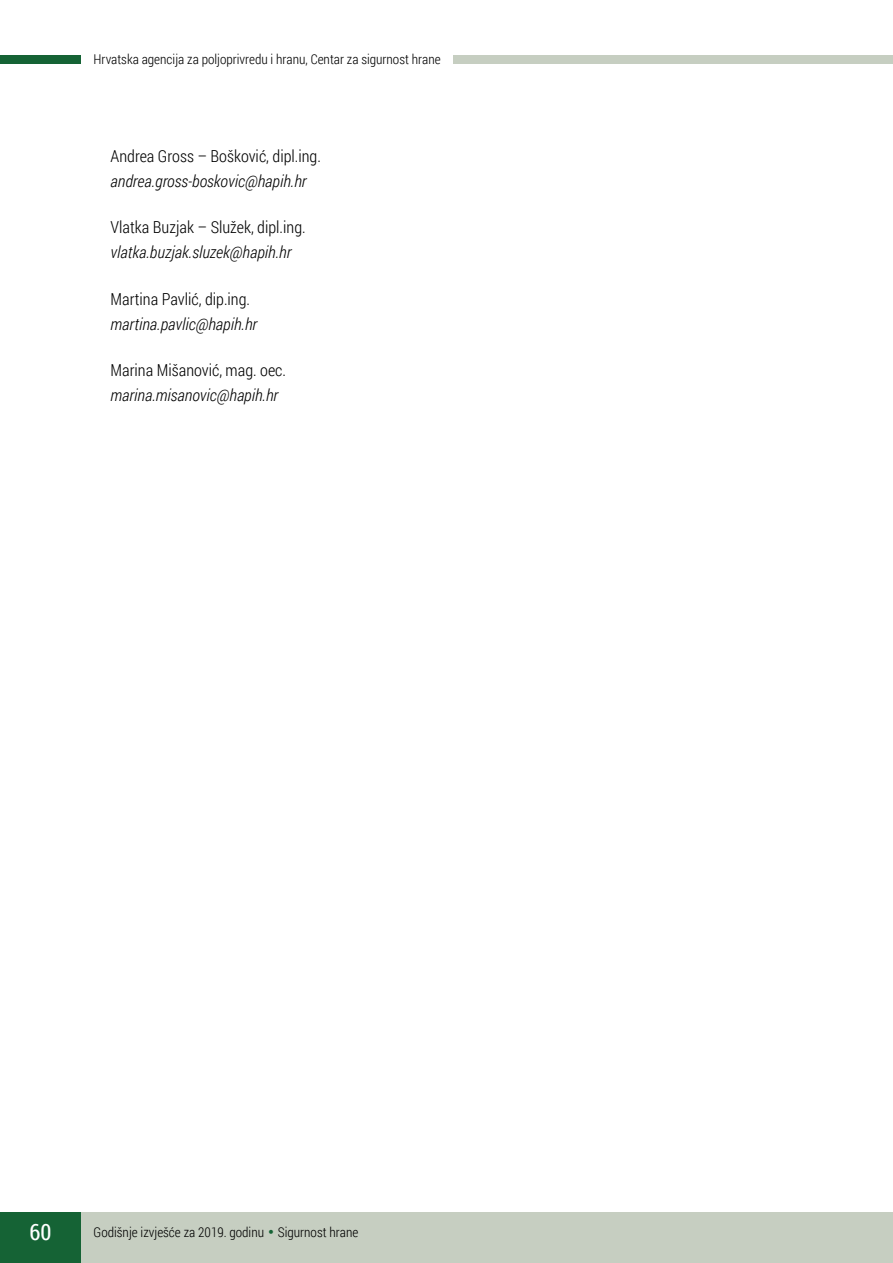
<style>
.page{position:relative;width:893px;height:1263px;background:#fff}
.page>*{position:absolute;margin:0;border:0;box-sizing:border-box;transform-origin:0 0}
.t1{font:22.5px "Roboto Condensed";color:#fff}
.t2{font:italic 300 16.5px "Roboto Condensed";color:#000}
.t3{font:300 16.5px "Roboto Condensed";color:#000}
.t4{font:300 13.5px "Roboto Condensed";color:#000}
.s1{font-family:"Wedding Text BT";font-weight:400;color:#156335}
</style>
<div class="page">
<div style="left:74px;top:1212px;width:819px;height:51px;background:#c6cec1"></div>
<div style="left:0;top:1212px;width:81px;height:51px;background:#156335"></div>
<div style="left:0;top:55px;width:81px;height:9px;background:#156335"></div>
<div style="left:454px;top:55px;width:439px;height:9px;background:#c6cec1"></div>
<p class="t4" style="left:94px;top:50px;width:349px">Hrvatska agencija za poljoprivredu i hranu, Centar za sigurnost hrane</p>
<p class="t3" style="left:111px;top:144px;width:212px">Andrea Gross – Bošković, dipl.ing.</p>
<p class="t2" style="left:111px;top:170px;width:198px">andrea.gross-boskovic@hapih.hr</p>
<p class="t3" style="left:111px;top:216px;width:197px">Vlatka Buzjak – Služek, dipl.ing.</p>
<p class="t2" style="left:111px;top:241px;width:182px">vlatka.buzjak.sluzek@hapih.hr</p>
<p class="t3" style="left:111px;top:287px;width:141px">Martina Pavlić, dip.ing.</p>
<p class="t2" style="left:111px;top:313px;width:148px">martina.pavlic@hapih.hr</p>
<p class="t3" style="left:111px;top:359px;width:177px">Marina Mišanović, mag. oec.</p>
<p class="t2" style="left:111px;top:384px;width:169px">marina.misanovic@hapih.hr</p>
<h1 class="t1" style="left:29px;top:1216px;width:23px">60</h1>
<p class="t4" style="left:94px;top:1222px;width:266px">Godišnje izvješće za 2019. godinu <span class="s1">•</span> Sigurnost hrane</p>
</div>
